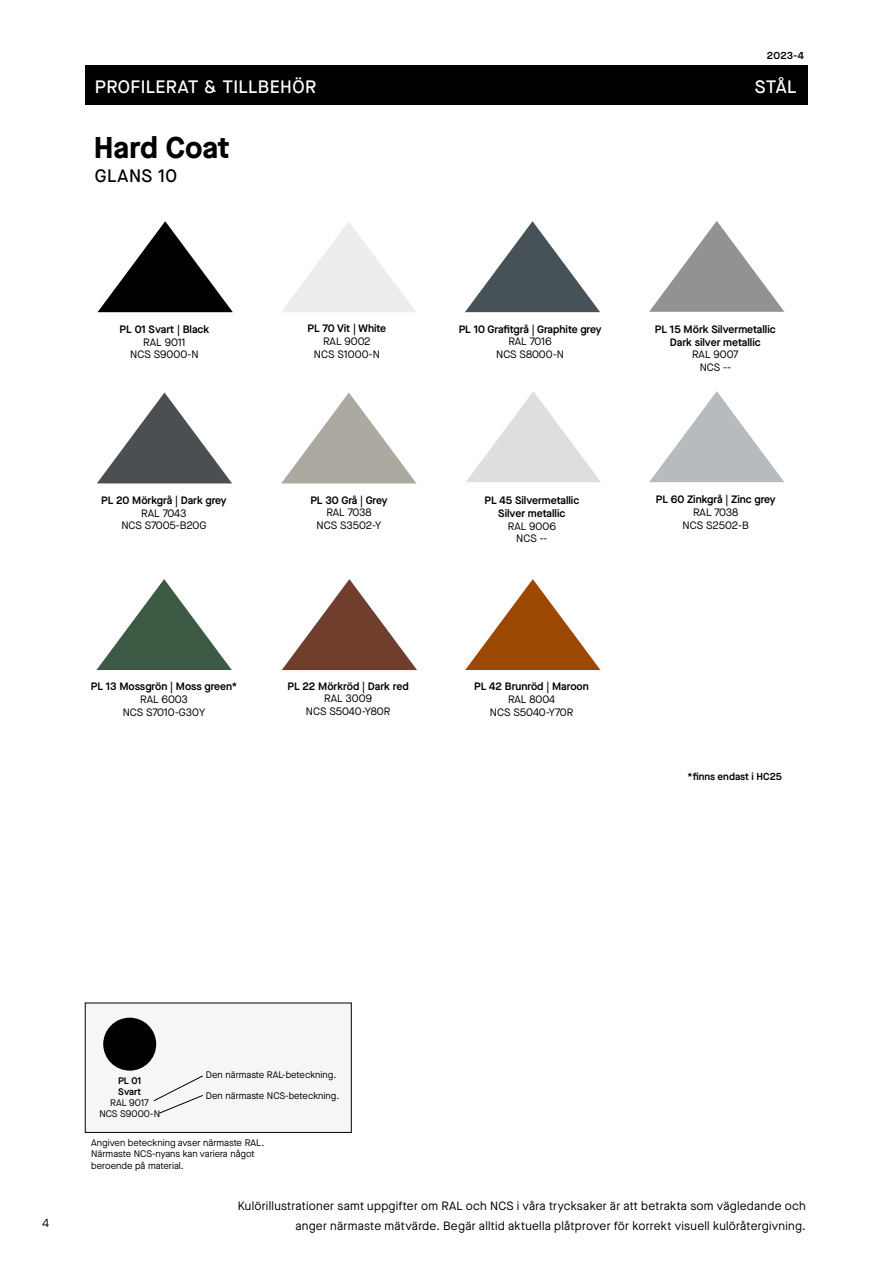
<style>
.page{position:relative;width:893px;height:1263px;background:#fff}
.page>*{position:absolute;margin:0;border:0;box-sizing:border-box;transform-origin:0 0}
.t1{font:700 30px "Maison Neue";letter-spacing:-.005em;color:#000}
.t2{font:500 18px "Maison Neue";letter-spacing:.02em;color:#fff}
.t3{font:500 18px "Maison Neue";letter-spacing:.03em;color:#000}
.t4{font:12px "Maison Neue";letter-spacing:.02em;color:#000}
.t5{font:600 10.8px/12.9px "Maison Neue";color:#000;text-align:center}
.t6{font:10.8px/12.9px "Maison Neue";color:#000;text-align:center}
.t7{font:600 10.5px "Maison Neue";color:#000}
.t8{font:600 10.2px "Maison Neue";color:#000}
.t9{font:9.6px/11.4px "Maison Neue";color:#000;text-align:center}
.t10{font:600 9.6px/11.1px "Maison Neue";color:#000}
</style>
<div class="page">
<div style="left:85px;top:65px;width:723px;height:39px;background:#000"></div>
<svg style="left:98px;top:221px;width:135px;height:91px"></svg>
<svg style="left:282px;top:222px;width:134px;height:90px"></svg>
<svg style="left:465px;top:221px;width:135px;height:91px"></svg>
<svg style="left:649px;top:221px;width:135px;height:91px"></svg>
<svg style="left:97px;top:392px;width:135px;height:91px"></svg>
<svg style="left:281px;top:392px;width:135px;height:91px"></svg>
<svg style="left:466px;top:391px;width:135px;height:91px"></svg>
<svg style="left:649px;top:391px;width:135px;height:91px"></svg>
<svg style="left:96px;top:579px;width:136px;height:91px"></svg>
<svg style="left:282px;top:579px;width:135px;height:91px"></svg>
<svg style="left:465px;top:579px;width:135px;height:91px"></svg>
<div style="left:85px;top:1003px;width:266px;height:129px;background:#f6f6f6"></div>
<div style="left:103px;top:1018px;width:53px;height:52px;background:#000;border-radius:50%"></div>
<svg style="left:153px;top:1075px;width:50px;height:39px"></svg>
<p class="t7" style="left:767px;top:48px;width:39px">2023-4</p>
<h2 class="t2" style="left:95px;top:75px;width:223px">PROFILERAT &amp; TILLBEHÖR</h2>
<h2 class="t2" style="left:755px;top:75px;width:43px">STÅL</h2>
<h1 class="t1" style="left:94px;top:126px;width:137px">Hard Coat</h1>
<h2 class="t3" style="left:95px;top:164px;width:84px">GLANS 10</h2>
<p class="t5" style="left:120px;top:322px;width:91px">PL 01 Svart | Black</p>
<p class="t6" style="left:130px;top:335px;width:70px">RAL 9011<br>NCS S9000-N</p>
<p class="t5" style="left:101px;top:493px;width:127px">PL 20 Mörkgrå | Dark grey</p>
<p class="t6" style="left:121px;top:506px;width:87px">RAL 7043<br>NCS S7005-B20G</p>
<p class="t5" style="left:307px;top:322px;width:80px">PL 70 Vit | White</p>
<p class="t6" style="left:314px;top:335px;width:68px">RAL 9002<br>NCS S1000-N</p>
<p class="t5" style="left:310px;top:493px;width:79px">PL 30 Grå | Grey</p>
<p class="t6" style="left:317px;top:506px;width:66px">RAL 7038<br>NCS S3502-Y</p>
<p class="t5" style="left:459px;top:322px;width:144px">PL 10 Grafitgrå | Graphite grey</p>
<p class="t6" style="left:496px;top:335px;width:69px">RAL 7016<br>NCS S8000-N</p>
<p class="t5" style="left:484px;top:493px;width:96px">PL 45 Silvermetallic<br>Silver metallic</p>
<p class="t6" style="left:508px;top:519px;width:50px">RAL 9006<br>NCS --</p>
<p class="t5" style="left:655px;top:322px;width:122px">PL 15 Mörk Silvermetallic<br>Dark silver metallic</p>
<p class="t6" style="left:692px;top:348px;width:48px">RAL 9007<br>NCS --</p>
<p class="t5" style="left:656px;top:493px;width:121px">PL 60 Zinkgrå | Zinc grey</p>
<p class="t6" style="left:683px;top:506px;width:68px">RAL 7038<br>NCS S2502-B</p>
<p class="t5" style="left:91px;top:679px;width:148px">PL 13 Mossgrön | Moss green*</p>
<p class="t6" style="left:123px;top:692px;width:84px">RAL 6003<br>NCS S7010-G30Y</p>
<p class="t5" style="left:288px;top:679px;width:123px">PL 22 Mörkröd | Dark red</p>
<p class="t6" style="left:306px;top:692px;width:86px">RAL 3009<br>NCS S5040-Y80R</p>
<p class="t5" style="left:474px;top:679px;width:116px">PL 42 Brunröd | Maroon</p>
<p class="t6" style="left:490px;top:693px;width:85px">RAL 8004<br>NCS S5040-Y70R</p>
<p class="t8" style="left:687px;top:769px;width:96px">*finns endast i HC25</p>
<p class="t9" style="left:206px;top:1068px;width:132px">Den närmaste RAL-beteckning.</p>
<p class="t9" style="left:206px;top:1090px;width:135px">Den närmaste NCS-beteckning.</p>
<p class="t10" style="left:118px;top:1074px;width:25px">PL 01<br>Svart</p>
<p class="t9" style="left:99px;top:1097px;width:62px">RAL 9017<br>NCS S9000-N</p>
<p class="t9" style="left:91px;top:1137px;width:174px;text-align:left">Angiven beteckning avser närmaste RAL.<br>Närmaste NCS-nyans kan variera något beroende på material.</p>
<p class="t4" style="left:238px;top:1198px;width:570px">Kulörillustrationer samt uppgifter om RAL och NCS i våra trycksaker är att betrakta som vägledande och</p>
<p class="t4" style="left:42px;top:1215px;width:8px">4</p>
<p class="t4" style="left:295px;top:1217px;width:512px">anger närmaste mätvärde. Begär alltid aktuella plåtprover för korrekt visuell kulöråtergivning.</p>
</div>
